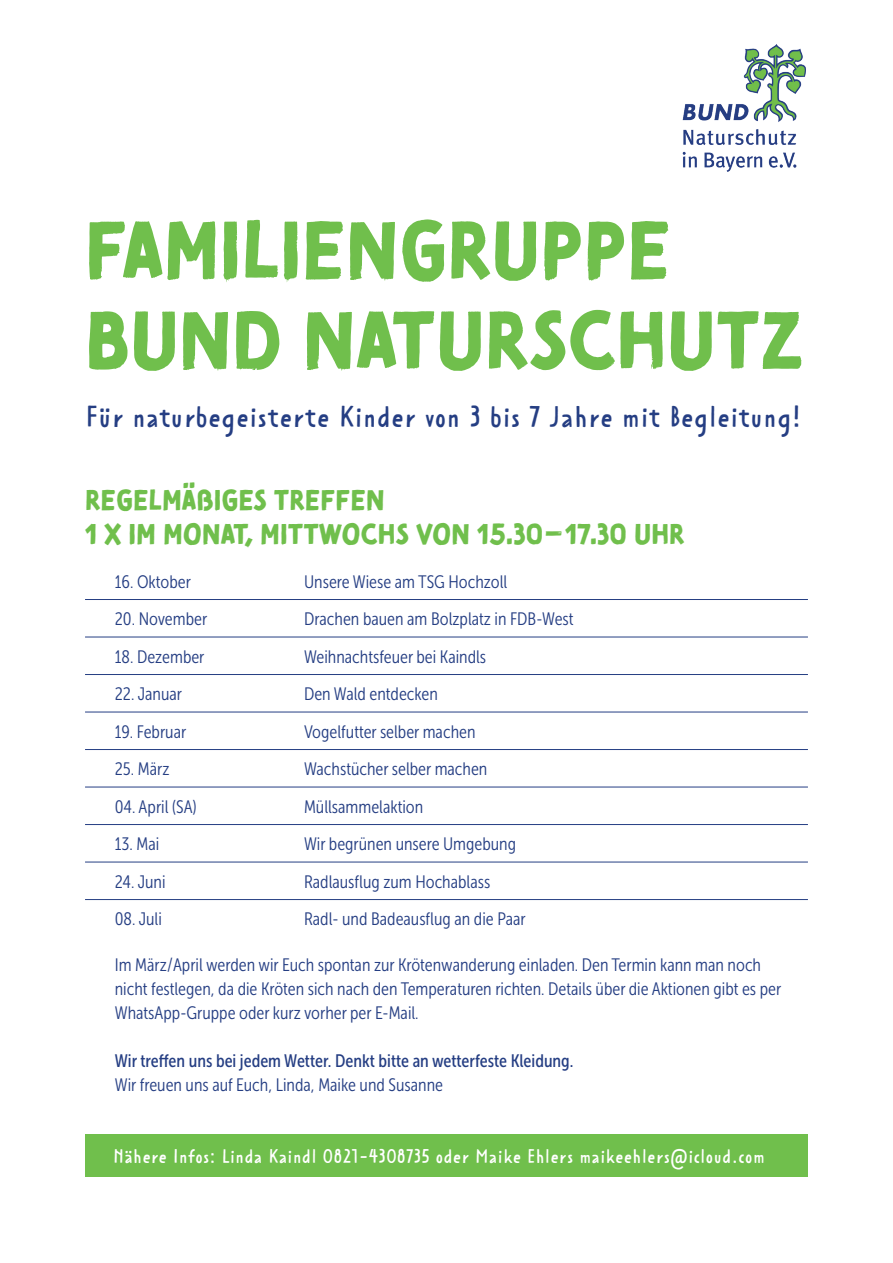
<style>
.page{position:relative;width:893px;height:1263px;background:#fff}
.page>*{position:absolute;margin:0;border:0;box-sizing:border-box;transform-origin:0 0}
.t1{font:81px/90px "Tomarik Brush";color:#70bf4c}
.t2{font:30.9px "Tomarik Poster";color:#253e83}
.t3{font:28.5px/34.2px "Tomarik Brush";color:#70bf4c}
.t4{font:20.25px "Tomarik Poster";color:#fff}
.t5{font:18px/24px "Museo Sans Cond 300";color:#253e83}
.t6{font:18px "Museo Sans Cond 500";color:#253e83}
</style>
<div class="page">
<div style="left:85px;top:1134px;width:723px;height:43px;background:#70bf4c"></div>
<img style="left:682px;top:44px;width:124px;height:128px">
<hr style="left:85px;top:599px;width:723px;height:1px;background:#253e83">
<hr style="left:85px;top:637px;width:723px;height:1px;background:#253e83">
<hr style="left:85px;top:674px;width:723px;height:1px;background:#253e83">
<hr style="left:85px;top:712px;width:723px;height:1px;background:#253e83">
<hr style="left:85px;top:749px;width:723px;height:1px;background:#253e83">
<hr style="left:85px;top:787px;width:723px;height:1px;background:#253e83">
<hr style="left:85px;top:824px;width:723px;height:1px;background:#253e83">
<hr style="left:85px;top:862px;width:723px;height:1px;background:#253e83">
<hr style="left:85px;top:899px;width:723px;height:1px;background:#253e83">
<h1 class="t1" style="left:85px;top:196px;width:720px">FAMILIENGRUPPE<br>BUND NATURSCHUTZ</h1>
<h2 class="t2" style="left:85px;top:393px;width:718px">Für naturbegeisterte Kinder von 3 bis 7 Jahre mit Begleitung!</h2>
<h3 class="t3" style="left:85px;top:479px;width:601px">REGELMÄßIGES TREFFEN<br>1 X IM MONAT, MITTWOCHS VON 15.30–17.30 UHR</h3>
<p class="t5" style="left:115px;top:570px;width:78px">16. Oktober</p>
<p class="t5" style="left:304px;top:570px;width:205px">Unsere Wiese am TSG Hochzoll</p>
<p class="t5" style="left:115px;top:607px;width:94px">20. November</p>
<p class="t5" style="left:304px;top:607px;width:271px">Drachen bauen am Bolzplatz in FDB-West</p>
<p class="t5" style="left:115px;top:645px;width:91px">18. Dezember</p>
<p class="t5" style="left:304px;top:645px;width:184px">Weihnachtsfeuer bei Kaindls</p>
<p class="t5" style="left:115px;top:682px;width:69px">22. Januar</p>
<p class="t5" style="left:304px;top:682px;width:135px">Den Wald entdecken</p>
<p class="t5" style="left:115px;top:720px;width:73px">19. Februar</p>
<p class="t5" style="left:304px;top:720px;width:173px">Vogelfutter selber machen</p>
<p class="t5" style="left:115px;top:757px;width:56px">25. März</p>
<p class="t5" style="left:304px;top:757px;width:185px">Wachstücher selber machen</p>
<p class="t5" style="left:115px;top:795px;width:83px">04. April (SA)</p>
<p class="t5" style="left:304px;top:795px;width:121px">Müllsammelaktion</p>
<p class="t5" style="left:115px;top:832px;width:46px">13. Mai</p>
<p class="t5" style="left:304px;top:832px;width:214px">Wir begrünen unsere Umgebung</p>
<p class="t5" style="left:115px;top:870px;width:52px">24. Juni</p>
<p class="t5" style="left:304px;top:870px;width:188px">Radlausflug zum Hochablass</p>
<p class="t5" style="left:115px;top:907px;width:49px">08. Juli</p>
<p class="t5" style="left:304px;top:907px;width:223px">Radl- und Badeausflug an die Paar</p>
<p class="t5" style="left:115px;top:953px;width:668px">Im März / April werden wir Euch spontan zur Krötenwanderung einladen. Den Termin kann man noch nicht festlegen, da die Kröten sich nach den Temperaturen richten. Details über die Aktionen gibt es per<br>WhatsApp-Gruppe oder kurz vorher per E-Mail.</p>
<p class="t6" style="left:115px;top:1051px;width:460px">Wir treffen uns bei jedem Wetter. Denkt bitte an wetterfeste Kleidung.</p>
<p class="t5" style="left:115px;top:1073px;width:330px">Wir freuen uns auf Euch, Linda, Maike und Susanne</p>
<p class="t4" style="left:113px;top:1140px;width:654px">Nähere Infos: Linda Kaindl 0821-4308735 oder Maike Ehlers maikeehlers@icloud.com</p>
</div>
